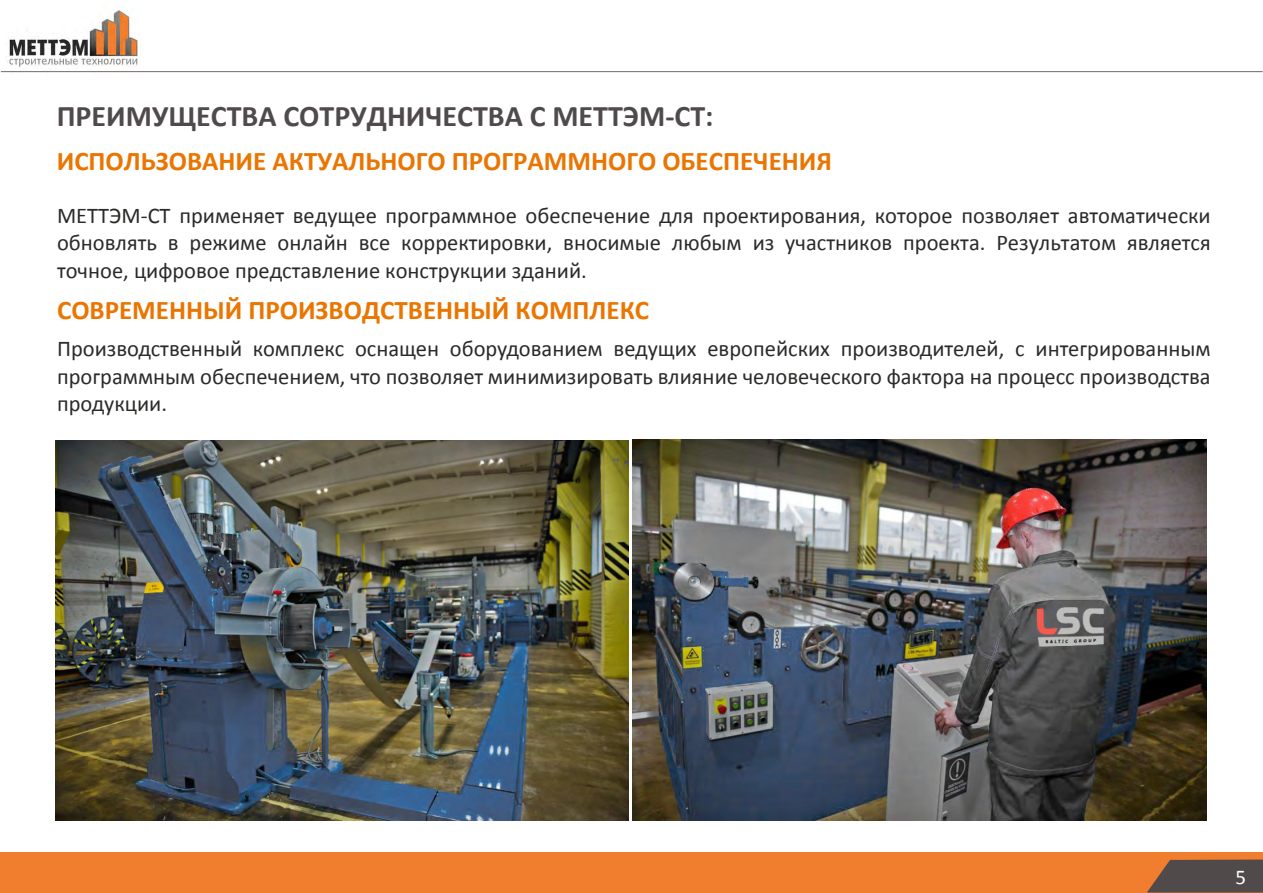
<style>
.page{position:relative;width:1263px;height:893px;background:#fff}
.page>*{position:absolute;margin:0;border:0;box-sizing:border-box;transform-origin:0 0}
.t1{font:700 30px "Calibri";color:#4f4a4b}
.t2{font:700 27px "Calibri";color:#ea7500}
.t3{font:22.5px/27.5px "Calibri";color:#2b2a29;text-align:justify}
.t4{font:21px "Calibri";color:#fefefe}
</style>
<div class="page">
<img style="left:6px;top:9px;width:135px;height:64px">
<div style="left:0;top:853px;width:1263px;height:39px;background:#f17e2e"></div>
<svg style="left:1147px;top:859px;width:116px;height:33px;background:#635047"></svg>
<hr style="left:1px;top:71px;width:1262px;height:1px;background:#726868">
<img style="left:633px;top:439px;width:573px;height:382px">
<img style="left:56px;top:440px;width:572px;height:381px">
<h1 class="t1" style="left:57px;top:96px;width:658px">ПРЕИМУЩЕСТВА СОТРУДНИЧЕСТВА С МЕТТЭМ-СТ:</h1>
<p class="t2" style="left:57px;top:143px;width:777px">ИСПОЛЬЗОВАНИЕ АКТУАЛЬНОГО ПРОГРАММНОГО ОБЕСПЕЧЕНИЯ</p>
<p class="t3" style="left:57px;top:202px;width:1155px">МЕТТЭМ-СТ применяет ведущее программное обеспечение для проектирования, которое позволяет автоматически обновлять в режиме онлайн все корректировки, вносимые любым из участников проекта. Результатом является точное, цифровое представление конструкции зданий.</p>
<p class="t2" style="left:57px;top:293px;width:594px">СОВРЕМЕННЫЙ ПРОИЗВОДСТВЕННЫЙ КОМПЛЕКС</p>
<p class="t3" style="left:57px;top:335px;width:1155px">Производственный комплекс оснащен оборудованием ведущих европейских производителей, с интегрированным программным обеспечением, что позволяет минимизировать влияние человеческого фактора на процесс производства продукции.</p>
<p class="t4" style="left:1235px;top:864px;width:12px">5</p>
</div>
